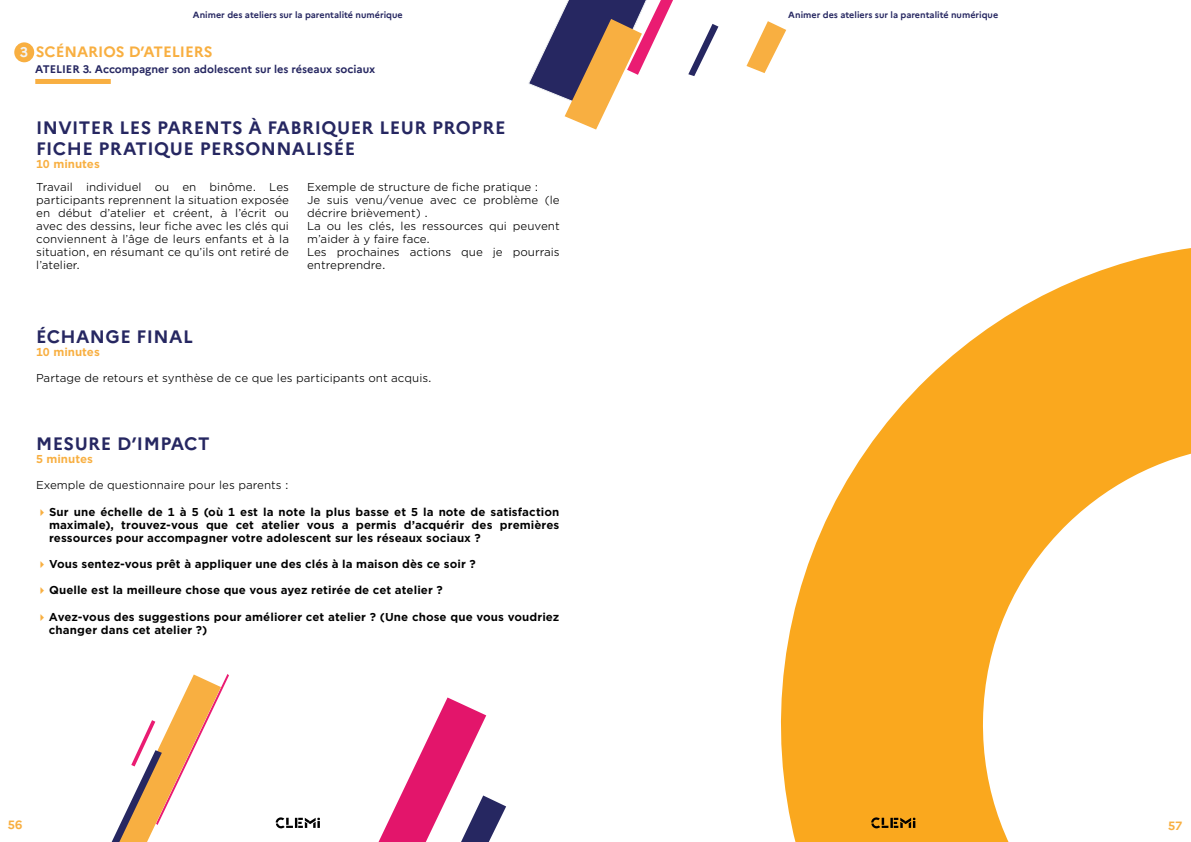
<style>
.page{position:relative;width:1191px;height:842px;background:#fff}
.page>*{position:absolute;margin:0;border:0;box-sizing:border-box;transform-origin:0 0}
.t1{font:700 18px/21.6px "Marianne";letter-spacing:.025em;color:#262761}
.t2{font:700 15px "Marianne";color:#f8af41}
.t3{font:700 12px "Marianne";color:#f8af41}
.t4{font:11px/13px "Gotham Office";color:#000;text-align:justify}
.t5{font:700 11px/13.2px "Gotham Office";letter-spacing:.005em;color:#000;text-align:justify}
.t6{font:700 11px "Marianne";color:#262761}
.t7{font:700 11px "Gotham Office";color:#f8af41}
.t8{font:700 9px "Marianne";color:#262761}
.s1{font-size:14px;color:#f1f3f4}
</style>
<div class="page">
<div style="left:35px;top:79px;width:76px;height:5px;background:#f8af41"></div>
<div style="left:14px;top:42px;width:20px;height:20px;background:#f8af41;border-radius:50%"></div>
<svg style="left:112px;top:674px;width:117px;height:168px"></svg>
<svg style="left:378px;top:697px;width:128px;height:145px"></svg>
<svg style="left:781px;top:248px;width:410px;height:594px;fill:#faa81e"></svg>
<svg style="left:688px;top:24px;width:30px;height:52px"></svg>
<svg style="left:746px;top:21px;width:40px;height:52px"></svg>
<svg style="left:528px;top:0;width:145px;height:130px"></svg>
<svg style="left:871px;top:817px;width:44px;height:11px"></svg>
<svg style="left:276px;top:817px;width:44px;height:11px"></svg>
<p class="t8" style="left:193px;top:9px;width:211px">Animer des ateliers sur la parentalité numérique</p>
<p class="t8" style="left:788px;top:9px;width:211px">Animer des ateliers sur la parentalité numérique</p>
<h2 class="t2" style="left:20px;top:43px;width:194px"><span class="s1">3</span> SCÉNARIOS D’ATELIERS</h2>
<p class="t6" style="left:35px;top:62px;width:341px">ATELIER 3. Accompagner son adolescent sur les réseaux sociaux</p>
<h1 class="t1" style="left:36px;top:117px;width:471px">INVITER LES PARENTS À FABRIQUER LEUR PROPRE<br>FICHE PRATIQUE PERSONNALISÉE</h1>
<p class="t7" style="left:36px;top:156px;width:65px">10 minutes</p>
<p class="t4" style="left:36px;top:180px;width:254px">Travail individuel ou en binôme. Les participants reprennent la situation exposée en début d’atelier et créent, à l’écrit ou avec des dessins, leur fiche avec les clés qui conviennent à l’âge de leurs enfants et à la situation, en résumant ce qu’ils ont retiré de l’atelier.</p>
<p class="t4" style="left:307px;top:180px;width:254px;text-align:left">Exemple de structure de fiche pratique :<br>Je suis venu/venue avec ce problème (le décrire brièvement) .<br>La ou les clés, les ressources qui peuvent m’aider à y faire face.<br>Les prochaines actions que je pourrais entreprendre.</p>
<h1 class="t1" style="left:36px;top:326px;width:158px">ÉCHANGE FINAL</h1>
<p class="t7" style="left:36px;top:345px;width:65px">10 minutes</p>
<p class="t4" style="left:36px;top:371px;width:397px">Partage de retours et synthèse de ce que les participants ont acquis.</p>
<h1 class="t1" style="left:36px;top:433px;width:175px">MESURE D’IMPACT</h1>
<p class="t7" style="left:36px;top:452px;width:58px">5 minutes</p>
<p class="t4" style="left:36px;top:478px;width:254px">Exemple de questionnaire pour les parents :</p>
<p class="t5" style="left:49px;top:505px;width:512px">Sur une échelle de 1 à 5 (où 1 est la note la plus basse et 5 la note de satisfaction maximale), trouvez-vous que cet atelier vous a permis d’acquérir des premières ressources pour accompagner votre adolescent sur les réseaux sociaux ?</p>
<p class="t5" style="left:49px;top:557px;width:428px">Vous sentez-vous prêt à appliquer une des clés à la maison dès ce soir ?</p>
<p class="t5" style="left:49px;top:584px;width:395px">Quelle est la meilleure chose que vous ayez retirée de cet atelier ?</p>
<p class="t5" style="left:49px;top:610px;width:512px">Avez-vous des suggestions pour améliorer cet atelier ? (Une chose que vous voudriez changer dans cet atelier ?)</p>
<p class="t3" style="left:8px;top:818px;width:16px">56</p>
<p class="t3" style="left:1168px;top:818px;width:16px">57</p>
</div>
